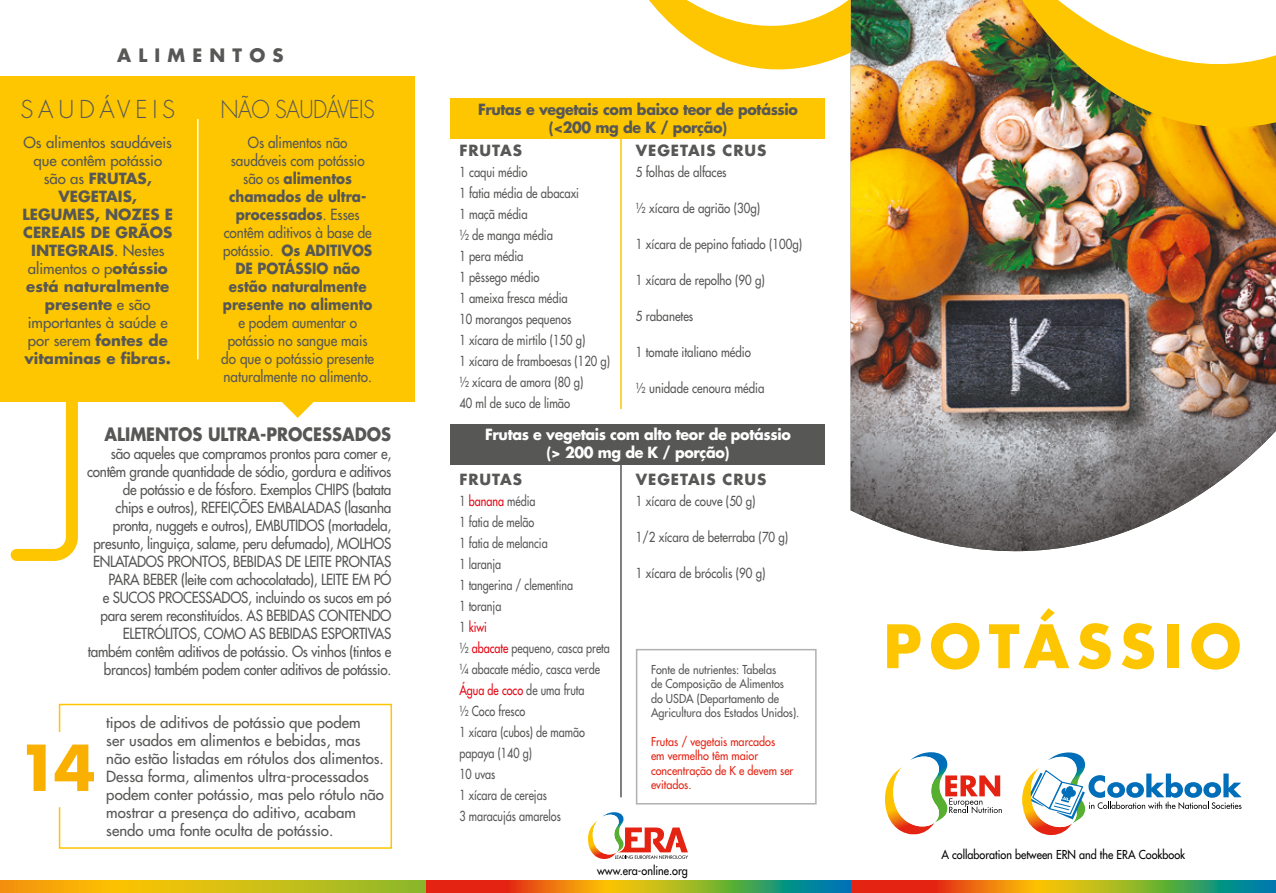
<style>
.page{position:relative;width:1276px;height:893px;background:#fff}
.page>*{position:absolute;margin:0;border:0;box-sizing:border-box;transform-origin:0 0}
.t1{font:700 61.5px "Futura Std";color:#f9b000}
.t2{font:700 58.2px "Futura Std";letter-spacing:.13em;color:#fdc600}
.t3{font:300 24px "Futura Std";letter-spacing:-.03em;color:#575756;scale:.9 1}
.t4{font:300 24px "Futura Std";letter-spacing:.2em;color:#575756}
.t5{font:700 18px "Futura Std";color:#575756;scale:.9 1}
.t6{font:700 18px "Futura Std";letter-spacing:.4em;color:#575756}
.t7{font:500 15px/18px "Futura Std";letter-spacing:-.02em;color:#575756;text-align:right;scale:.9 1}
.t8{font:500 15px/18px "Futura Std";color:#575756}
.t9{font:700 15px/18px "Futura Std";color:#575756;text-align:center}
.t10{font:700 15px/18px "Futura Std";color:#575756;text-align:center;scale:.9 1}
.t11{font:500 15px/18px "Futura Std";color:#575756;text-align:center;scale:.9 1}
.t12{font:700 15px/18px "Futura Std";letter-spacing:-.025em;color:#575756;text-align:center;scale:.95 1}
.t13{font:700 15px/18px "Futura Std";letter-spacing:-.025em;color:#fff;text-align:center;scale:.95 1}
.t14{font:700 15px "Futura Std";letter-spacing:.06em;color:#575756}
.t15{font:500 13.5px/21px "Futura Std";color:#575756;scale:.8 1}
.t16{font:500 13.5px "Futura Std";color:#575756;scale:.85 1}
.t17{font:500 13.5px/21px "Futura Std";color:#575756;scale:.83 1}
.t18{font:500 12px/14.4px "Futura Std";color:#575756;scale:.9 1}
.t19{font:500 12px/14.4px "Futura Std";color:#e42313;scale:.9 1}
.t20{font:500 12px "Futura Std";color:#000;scale:.9 1}
.s1{font-weight:500}
.s2{color:#e30613}
</style>
<div class="page">
<svg style="left:850px;top:880px;width:426px;height:13px;background:#a4832f"></svg>
<svg style="left:425px;top:880px;width:425px;height:13px;background:#a08232"></svg>
<img style="left:850px;top:0;width:426px;height:552px">
<svg style="left:0;top:880px;width:425px;height:13px;background:#d4b813"></svg>
<div style="left:0;top:77px;width:415px;height:325px;background:#fdc600"></div>
<svg style="left:10px;top:402px;width:68px;height:159px"></svg>
<hr style="left:197px;top:119px;width:1px;height:240px;background:#fff">
<svg style="left:282px;top:402px;width:32px;height:16px"></svg>
<svg style="left:58px;top:703px;width:335px;height:146px"></svg>
<img style="left:1014px;top:0;width:262px;height:167px">
<div style="left:451px;top:424px;width:374px;height:40px;background:#575756"></div>
<div style="left:451px;top:98px;width:374px;height:40px;background:#fdc600"></div>
<div style="left:636px;top:649px;width:180px;height:155px;border:2px solid #b1b1b0"></div>
<hr style="left:620px;top:139px;width:2px;height:270px;background:#fdc600">
<hr style="left:620px;top:464px;width:2px;height:333px;background:#575756">
<svg style="left:649px;top:0;width:201px;height:70px"></svg>
<svg style="left:885px;top:752px;width:117px;height:82px"></svg>
<svg style="left:1022px;top:752px;width:219px;height:83px"></svg>
<svg style="left:588px;top:812px;width:100px;height:47px"></svg>
<p class="t6" style="left:117px;top:43px;width:168px">ALIMENTOS</p>
<h3 class="t4" style="left:20px;top:94px;width:156px">SAUDÁVEIS</h3>
<p class="t9" style="left:23px;top:133px;width:152px"><span class="s1">Os alimentos saudáveis que contêm potássio são as</span> FRUTAS,<br>VEGETAIS,<br>LEGUMES, NOZES E<br>CEREAIS DE GRÃOS<br>INTEGRAIS<span class="s1">. Nestes alimentos o p</span>otássio está naturalmente presente <span class="s1">e são importantes à saúde e por serem</span> fontes de vitaminas e fibras.</p>
<h3 class="t3" style="left:221px;top:94px;width:173px">NÃO SAUDÁVEIS</h3>
<p class="t10" style="left:223px;top:133px;width:168px"><span class="s1">Os alimentos não saudáveis com potássio são os</span> alimentos chamados de ultra&shy;processados<span class="s1">. Esses contêm aditivos à base de potássio.</span> Os ADITIVOS<br>DE POTÁSSIO não estão naturalmente presente no alimento</p>
<p class="t11" style="left:221px;top:313px;width:171px">e podem aumentar o potássio no sangue mais do que o potássio presente naturalmente no alimento.</p>
<p class="t5" style="left:104px;top:422px;width:320px">ALIMENTOS ULTRA-PROCESSADOS</p>
<p class="t7" style="left:87px;top:444px;width:339px">são aqueles que compramos prontos para comer e, contêm grande quantidade de sódio, gordura e aditivos de potássio e de fósforo. Exemplos CHIPS (batata<br>chips e outros), REFEIÇÕES EMBALADAS (lasanha pronta, nuggets e outros), EMBUTIDOS (mortadela, presunto, linguiça, salame, peru defumado), MOLHOS ENLATADOS PRONTOS, BEBIDAS DE LEITE PRONTAS PARA BEBER (leite com achocolatado), LEITE EM PÓ<br>e SUCOS PROCESSADOS, incluindo os sucos em pó para serem reconstituídos. AS BEBIDAS CONTENDO ELETRÓLITOS, COMO AS BEBIDAS ESPORTIVAS também contêm aditivos de potássio. Os vinhos (tintos e brancos) também podem conter aditivos de potássio.</p>
<h1 class="t1" style="left:17px;top:727px;width:80px">14</h1>
<p class="t8" style="left:106px;top:714px;width:279px">tipos de aditivos de potássio que podem<br>ser usados em alimentos e bebidas, mas não estão listadas em rótulos dos alimentos.<br>Dessa forma, alimentos ultra-processados podem conter potássio, mas pelo rótulo não mostrar a presença do aditivo, acabam sendo uma fonte oculta de potássio.</p>
<p class="t12" style="left:478px;top:100px;width:338px">Frutas e vegetais com baixo teor de potássio (&lt;200 mg de K / porção)</p>
<p class="t9" style="left:459px;top:141px;width:64px">FRUTAS</p>
<p class="t17" style="left:459px;top:161px;width:183px">1 caqui médio<br>1 fatia média de abacaxi<br>1 maçã média<br>½ de manga média<br>1 pera média<br>1 pêssego médio<br>1 ameixa fresca média<br>10 morangos pequenos<br>1 xícara de mirtilo (150 g)<br>1 xícara de framboesas (120 g) ½ xícara de amora (80 g)<br>40 ml de suco de limão</p>
<p class="t14" style="left:636px;top:140px;width:132px">VEGETAIS CRUS</p>
<p class="t16" style="left:636px;top:163px;width:108px">5 folhas de alfaces</p>
<p class="t16" style="left:636px;top:199px;width:148px">½ xícara de agrião (30g)</p>
<p class="t16" style="left:636px;top:235px;width:197px">1 xícara de pepino fatiado (100g)</p>
<p class="t16" style="left:636px;top:271px;width:153px">1 xícara de repolho (90 g)</p>
<p class="t16" style="left:636px;top:307px;width:69px">5 rabanetes</p>
<p class="t16" style="left:636px;top:343px;width:137px">1 tomate italiano médio</p>
<p class="t16" style="left:636px;top:379px;width:153px">½ unidade cenoura média</p>
<p class="t13" style="left:485px;top:426px;width:323px">Frutas e vegetais com alto teor de potássio (&gt; 200 mg de K / porção)</p>
<p class="t9" style="left:459px;top:470px;width:64px">FRUTAS</p>
<p class="t15" style="left:459px;top:491px;width:190px">1 <span class="s2">banana</span> média<br>1 fatia de melão<br>1 fatia de melancia<br>1 laranja<br>1 tangerina / clementina<br>1 toranja<br>1 <span class="s2">kiwi<br></span>½ <span class="s2">abacate</span> pequeno, casca preta ¼ abacate médio, casca verde<br><span class="s2">Água de coco</span> de uma fruta<br>½ Coco fresco<br>1 xícara (cubos) de mamão papaya (140 g)<br>10 uvas<br>1 xícara de cerejas<br>3 maracujás amarelos</p>
<p class="t14" style="left:636px;top:470px;width:132px">VEGETAIS CRUS</p>
<p class="t16" style="left:636px;top:493px;width:142px">1 xícara de couve (50 g)</p>
<p class="t16" style="left:636px;top:529px;width:181px">1/2 xícara de beterraba (70 g)</p>
<p class="t16" style="left:636px;top:565px;width:154px">1 xícara de brócolis (90 g)</p>
<p class="t18" style="left:651px;top:662px;width:166px">Fonte de nutrientes: Tabelas<br>de Composição de Alimentos<br>do USDA (Departamento de<br>Agricultura dos Estados Unidos).</p>
<p class="t19" style="left:651px;top:734px;width:160px">Frutas / vegetais marcados<br>em vermelho têm maior concentração de K e devem ser evitados.</p>
<p class="t20" style="left:597px;top:863px;width:102px">www.era-online.org</p>
<h2 class="t2" style="left:883px;top:608px;width:359px">POTÁSSIO</h2>
<p class="t20" style="left:941px;top:847px;width:272px">A collaboration between ERN and the ERA Cookbook</p>
</div>
